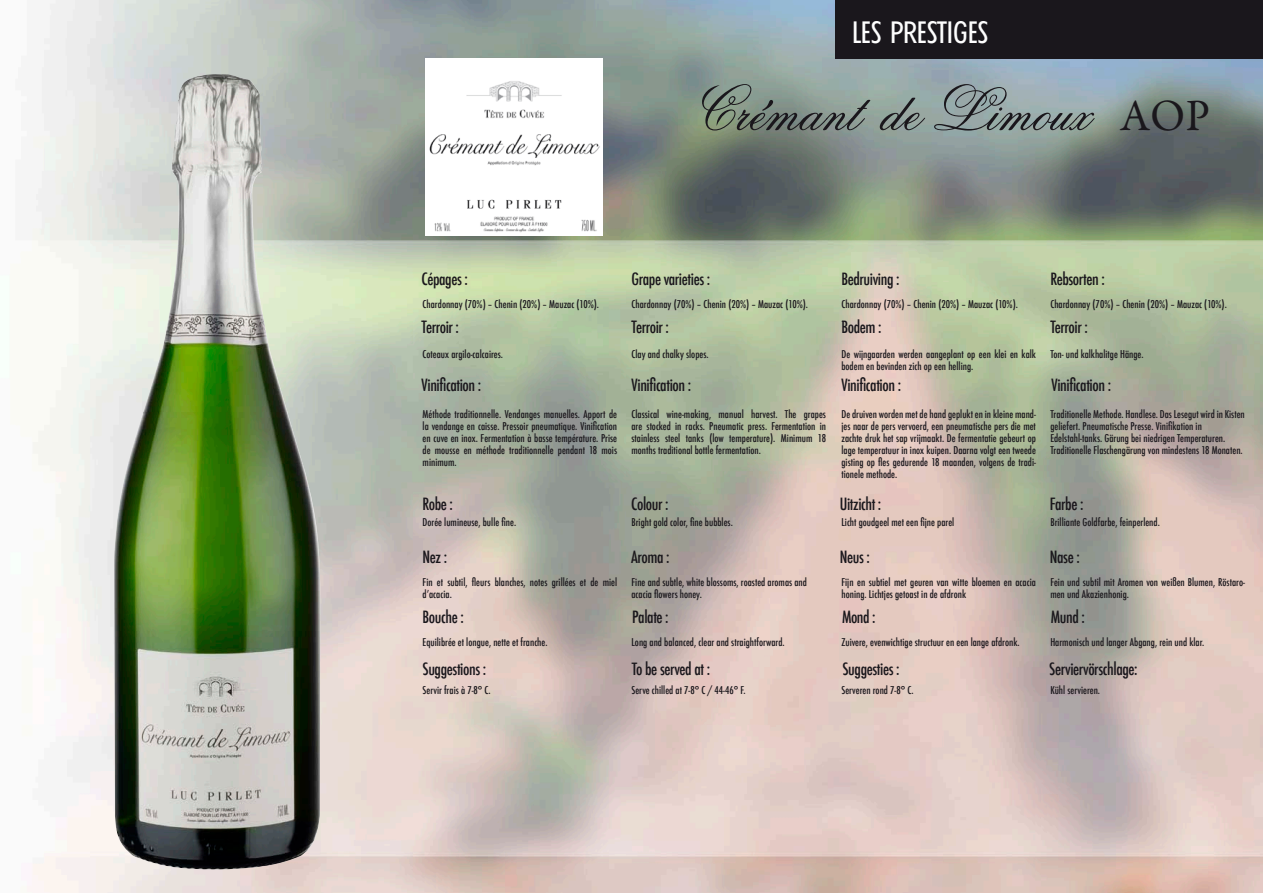
<style>
.page{position:relative;width:1263px;height:893px;background:#fff}
.page>*{position:absolute;margin:0;border:0;box-sizing:border-box;transform-origin:0 0}
.t1{font:63px "Flemish Script BT";color:#1a171c}
.t2{font:30px "Climerick";color:#fefefe}
.t3{font:500 condensed 16.5px "Futura";letter-spacing:-.025em;color:#1a171c}
.t4{font:500 condensed 10.5px/12px "Futura";color:#1a171c}
.s1{font-family:"Garamond Premr Pro";font-size:45px}
</style>
<div class="page">
<img style="left:32px;top:0;width:1231px;height:893px">
<div style="left:836px;top:0;width:427px;height:59px;background:#1a171c"></div>
<img style="left:114px;top:73px;width:206px;height:796px">
<img style="left:426px;top:59px;width:177px;height:177px">
<h2 class="t2" style="left:852px;top:16px;width:138px">LES PRESTIGES</h2>
<h1 class="t1" style="left:694px;top:71px;width:517px">Crémant de Limoux <span class="s1">AOP</span></h1>
<h3 class="t3" style="left:421px;top:268px;width:48px">Cépages :</h3>
<h3 class="t3" style="left:631px;top:268px;width:80px">Grape varieties :</h3>
<h3 class="t3" style="left:841px;top:268px;width:60px">Bedruiving :</h3>
<h3 class="t3" style="left:1050px;top:268px;width:56px">Rebsorten :</h3>
<h3 class="t3" style="left:421px;top:316px;width:39px">Terroir :</h3>
<h3 class="t3" style="left:631px;top:316px;width:39px">Terroir :</h3>
<h3 class="t3" style="left:841px;top:316px;width:42px">Bodem :</h3>
<h3 class="t3" style="left:1050px;top:316px;width:39px">Terroir :</h3>
<p class="t4" style="left:423px;top:298px;width:178px;line-height:13.5px">Chardonnay (70%) – Chenin (20%) – Mauzac (10%). .</p>
<p class="t4" style="left:423px;top:348px;width:82px">Coteaux argilo-calcaires.</p>
<p class="t4" style="left:631px;top:298px;width:178px;line-height:13.5px">Chardonnay (70%) – Chenin (20%) – Mauzac (10%). .</p>
<p class="t4" style="left:631px;top:348px;width:79px">Clay and chalky slopes.</p>
<p class="t4" style="left:841px;top:298px;width:178px;line-height:13.5px">Chardonnay (70%) – Chenin (20%) – Mauzac (10%). .</p>
<p class="t4" style="left:841px;top:348px;width:196px">De wijngaarden werden aangeplant op een klei en kalk bodem en bevinden zich op een helling.</p>
<p class="t4" style="left:841px;top:408px;width:196px;text-align:justify">De druiven worden met de hand geplukt en in kleine mand&shy;jes naar de pers vervoerd, een pneumatische pers die met zachte druk het sap vrijmaakt. De fermentatie gebeurt op lage temperatuur in inox kuipen. Daarna volgt een tweede gisting op fles gedurende 18 maanden, volgens de tradi&shy;tionele methode.</p>
<p class="t4" style="left:841px;top:516px;width:114px">Licht goudgeel met een fijne parel</p>
<p class="t4" style="left:1050px;top:298px;width:178px;line-height:13.5px">Chardonnay (70%) – Chenin (20%) – Mauzac (10%). .</p>
<p class="t4" style="left:1050px;top:348px;width:95px">Ton- und kalkhalitge Hänge.</p>
<h3 class="t3" style="left:421px;top:374px;width:61px">Vinification :</h3>
<h3 class="t3" style="left:631px;top:374px;width:61px">Vinification :</h3>
<h3 class="t3" style="left:841px;top:374px;width:61px">Vinification :</h3>
<h3 class="t3" style="left:1051px;top:374px;width:61px">Vinification :</h3>
<p class="t4" style="left:631px;top:408px;width:196px;text-align:justify">Classical wine-making, manual harvest. The grapes are stocked in racks. Pneumatic press. Fermentation in stainless steel tanks (low temperature). Minimum 18 months traditional bottle fermentation.</p>
<p class="t4" style="left:423px;top:408px;width:196px;text-align:justify">Méthode traditionnelle. Vendanges manuelles. Apport de la vendange en caisse. Pressoir pneumatique. Vinification en cuve en inox. Fermentation à basse température. Prise de mousse en méthode traditionnelle pendant 18 mois minimum.</p>
<p class="t4" style="left:1050px;top:408px;width:196px">Traditionelle Methode. Handlese. Das Lesegut wird in Kisten geliefert. Pneumatische Presse. Vinifikation in Edelstahl-tanks. Gärung bei niedrigen Temperaturen.<br>Traditionelle Flaschengärung von mindestens 18 Monaten.</p>
<h3 class="t3" style="left:423px;top:493px;width:32px">Robe :</h3>
<h3 class="t3" style="left:631px;top:493px;width:39px">Colour :</h3>
<h3 class="t3" style="left:840px;top:493px;width:43px">Uitzicht :</h3>
<h3 class="t3" style="left:1050px;top:493px;width:35px">Farbe :</h3>
<p class="t4" style="left:423px;top:516px;width:95px">Dorée lumineuse, bulle fine.</p>
<p class="t4" style="left:631px;top:516px;width:103px">Bright gold color, fine bubbles.</p>
<p class="t4" style="left:1050px;top:516px;width:111px">Brilliante Goldfarbe, feinperlend.</p>
<h3 class="t3" style="left:423px;top:547px;width:26px">Nez :</h3>
<h3 class="t3" style="left:631px;top:547px;width:40px">Aroma :</h3>
<h3 class="t3" style="left:840px;top:547px;width:32px">Neus :</h3>
<h3 class="t3" style="left:1050px;top:547px;width:31px">Nase :</h3>
<p class="t4" style="left:1050px;top:576px;width:196px">Fein und subtil mit Aromen von weißen Blumen, Röstaro&shy;men und Akazienhonig.</p>
<p class="t4" style="left:1050px;top:636px;width:156px">Harmonisch und langer Abgang, rein und klar.</p>
<p class="t4" style="left:1050px;top:684px;width:51px">Kühl servieren.</p>
<p class="t4" style="left:423px;top:576px;width:196px">Fin et subtil, fleurs blanches, notes grillées et de miel d’acacia.</p>
<p class="t4" style="left:423px;top:636px;width:127px">Equilibrée et longue, nette et franche.</p>
<p class="t4" style="left:423px;top:684px;width:70px">Servir frais à 7-8° C.</p>
<p class="t4" style="left:841px;top:576px;width:196px">Fijn en subtiel met geuren van witte bloemen en acacia honing. Lichtjes getoast in de afdronk</p>
<p class="t4" style="left:841px;top:636px;width:180px">Zuivere, evenwichtige structuur en een lange afdronk.</p>
<p class="t4" style="left:841px;top:684px;width:74px">Serveren rond 7-8° C.</p>
<p class="t4" style="left:631px;top:576px;width:177px">Fine and subtle, white blossoms, roasted aromas and acacia flowers honey.</p>
<p class="t4" style="left:631px;top:636px;width:155px">Long and balanced, clear and straightforward.</p>
<p class="t4" style="left:631px;top:684px;width:116px">Serve chilled at 7-8° C / 44-46° F.</p>
<h3 class="t3" style="left:423px;top:606px;width:43px">Bouche :</h3>
<h3 class="t3" style="left:632px;top:606px;width:38px">Palate :</h3>
<h3 class="t3" style="left:842px;top:606px;width:35px">Mond :</h3>
<h3 class="t3" style="left:1051px;top:606px;width:36px">Mund :</h3>
<h3 class="t3" style="left:423px;top:658px;width:65px">Suggestions :</h3>
<h3 class="t3" style="left:632px;top:658px;width:80px">To be served at :</h3>
<h3 class="t3" style="left:842px;top:658px;width:59px">Suggesties :</h3>
<h3 class="t3" style="left:1049px;top:658px;width:90px">Serviervörschlage:</h3>
</div>
